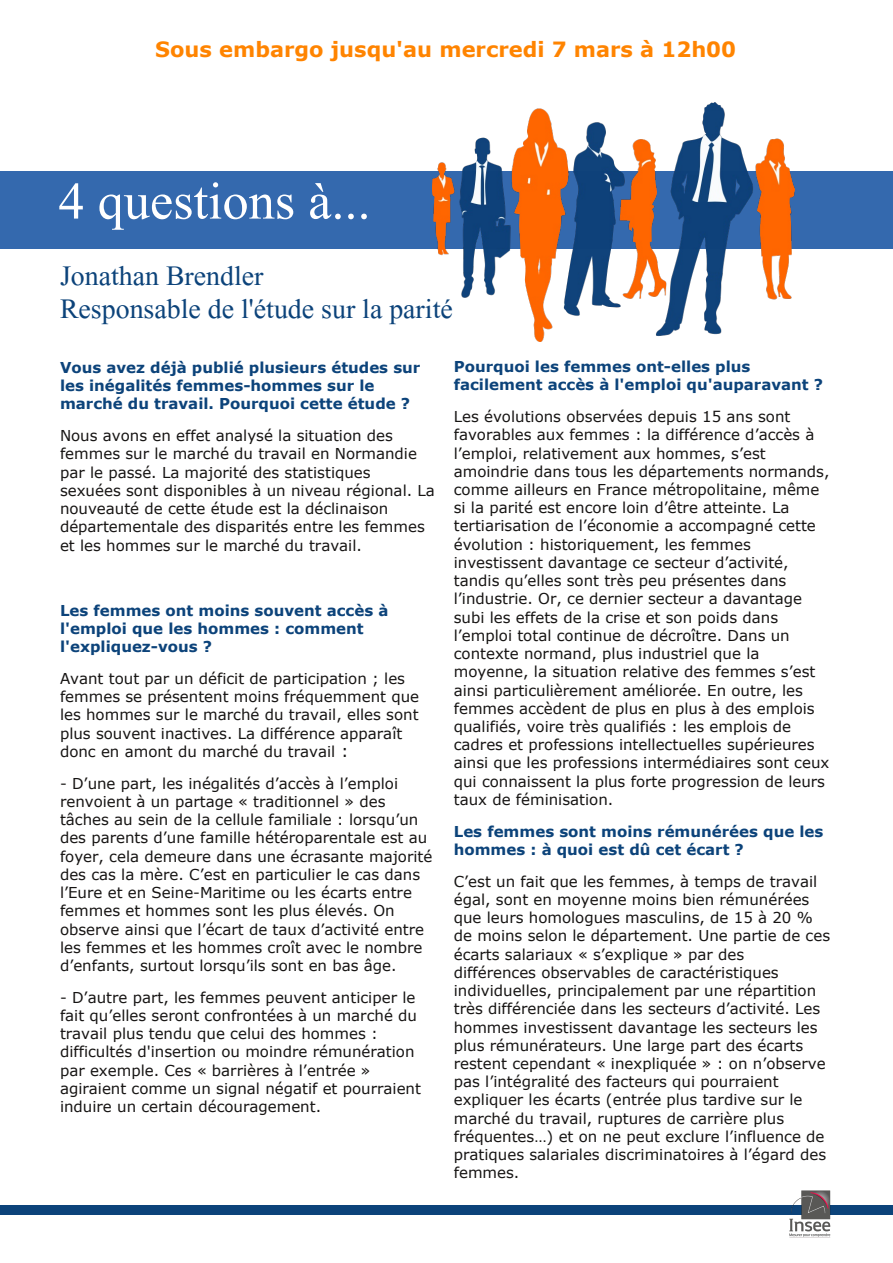
<style>
.page{position:relative;width:893px;height:1263px;background:#fff}
.page>*{position:absolute;margin:0;border:0;box-sizing:border-box;transform-origin:0 0}
.t1{font:67.5px "Kokila";color:#fff}
.t2{font:36px/33px "Kokila";color:#0c437a}
.t3{font:700 21px "Verdana";color:#ff8400}
.t4{font:15px/18.3px "Verdana";color:#161413}
.t5{font:700 15px/18.3px "Verdana";color:#0c437a}
.s1{font-size:16.5px}
</style>
<div class="page">
<div style="left:0;top:171px;width:893px;height:78px;background:#3469ae"></div>
<img style="left:433px;top:103px;width:362px;height:238px">
<div style="left:0;top:1205px;width:893px;height:9px;background:#0c437a"></div>
<img style="left:788px;top:1190px;width:44px;height:48px">
<h3 class="t3" style="left:155px;top:35px;width:582px">Sous embargo jusqu'au mercredi 7 mars à 12h00</h3>
<h1 class="t1" style="left:58px;top:169px;width:313px">4 questions à...</h1>
<h2 class="t2" style="left:60px;top:263px;width:394px">Jonathan Brendler<br>Responsable de l'étude sur la parité</h2>
<p class="t5" style="left:60px;top:358px;width:362px">Vous avez déjà publié plusieurs études sur les inégalités femmes-hommes sur le marché du travail. Pourquoi cette étude ?</p>
<p class="t4" style="left:60px;top:426px;width:376px">Nous avons en effet analysé la situation des femmes sur le marché du travail en Normandie par le passé. La majorité des statistiques sexuées sont disponibles à un niveau régional. La nouveauté de cette étude est la déclinaison départementale des disparités entre les femmes et les hommes sur le marché du travail.</p>
<p class="t5" style="left:60px;top:601px;width:330px">Les femmes ont moins souvent accès à l'emploi que les hommes : comment l'expliquez-vous ?</p>
<p class="t4" style="left:60px;top:669px;width:361px">Avant tout par un déficit de participation ; les femmes se présentent moins fréquemment que les hommes sur le marché du travail, elles sont plus souvent inactives. La différence apparaît donc en amont du marché du travail <span class="s1">:</span></p>
<p class="t4" style="left:60px;top:773px;width:374px">- D’une part, les inégalités d’accès à l’emploi renvoient à un partage « traditionnel » des tâches au sein de la cellule familiale : lorsqu’un des parents d’une famille hétéroparentale est au foyer, cela demeure dans une écrasante majorité des cas la mère. C’est en particulier le cas dans l’Eure et en Seine-Maritime ou les écarts entre femmes et hommes sont les plus élevés. On observe ainsi que l’écart de taux d’activité entre les femmes et les hommes croît avec le nombre d’enfants, surtout lorsqu’ils sont en bas âge.</p>
<p class="t4" style="left:60px;top:987px;width:363px">- D’autre part, les femmes peuvent anticiper le fait qu’elles seront confrontées à un marché du travail plus tendu que celui des hommes : difficultés d'insertion ou moindre rémunération par exemple. Ces « barrières à l’entrée » agiraient comme un signal négatif et pourraient induire un certain découragement.</p>
<p class="t5" style="left:454px;top:357px;width:371px">Pourquoi les femmes ont-elles plus facilement accès à l'emploi qu'auparavant ?</p>
<p class="t4" style="left:454px;top:407px;width:377px">Les évolutions observées depuis 15 ans sont favorables aux femmes : la différence d’accès à l’emploi, relativement aux hommes, s’est amoindrie dans tous les départements normands, comme ailleurs en France métropolitaine, même si la parité est encore loin d’être atteinte. La tertiarisation de l’économie a accompagné cette évolution : historiquement, les femmes investissent davantage ce secteur d’activité, tandis qu’elles sont très peu présentes dans l’industrie. Or, ce dernier secteur a davantage subi les effets de la crise et son poids dans l’emploi total continue de décroître. Dans un contexte normand, plus industriel que la moyenne, la situation relative des femmes s’est ainsi particulièrement améliorée. En outre, les femmes accèdent de plus en plus à des emplois qualifiés, voire très qualifiés : les emplois de cadres et professions intellectuelles supérieures ainsi que les professions intermédiaires sont ceux qui connaissent la plus forte progression de leurs taux de féminisation.</p>
<p class="t5" style="left:454px;top:821px;width:371px">Les femmes sont moins rémunérées que les hommes : à quoi est dû cet écart ?</p>
<p class="t4" style="left:454px;top:871px;width:378px">C’est un fait que les femmes, à temps de travail égal, sont en moyenne moins bien rémunérées que leurs homologues masculins, de 15 à 20 % de moins selon le département. Une partie de ces écarts salariaux « s’explique » par des différences observables de caractéristiques individuelles, principalement par une répartition très différenciée dans les secteurs d’activité. Les hommes investissent davantage les secteurs les plus rémunérateurs. Une large part des écarts restent cependant « inexpliquée » : on n’observe pas l’intégralité des facteurs qui pourraient expliquer les écarts (entrée plus tardive sur le marché du travail, ruptures de carrière plus fréquentes…) et on ne peut exclure l’influence de pratiques salariales discriminatoires à l’égard des femmes.</p>
</div>
